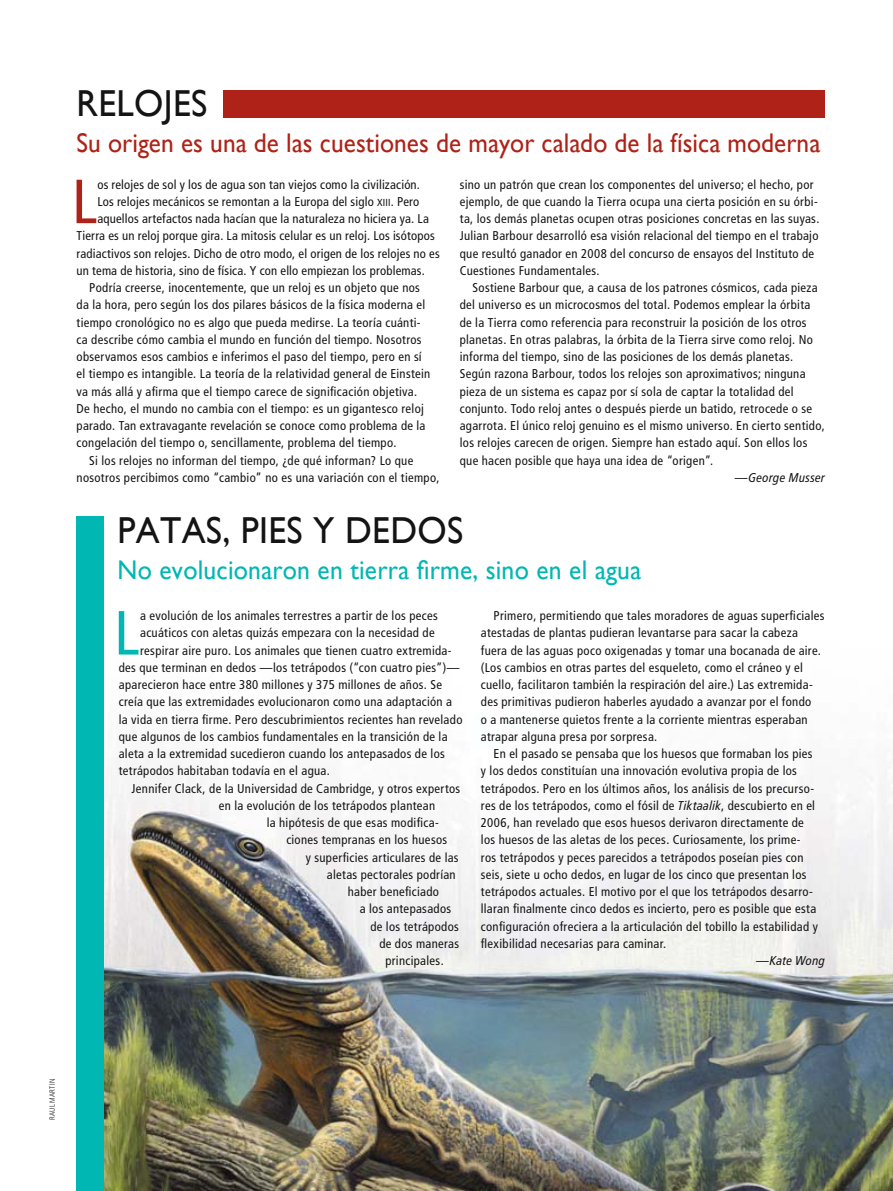
<style>
.page{position:relative;width:893px;height:1191px;background:#fff}
.page>*{position:absolute;margin:0;border:0;box-sizing:border-box;transform-origin:0 0}
.t1{font:condensed 62.25px "Frutiger LT Std";color:#00b7b3}
.t2{font:condensed 62.25px "Frutiger LT Std";color:#ae2217}
.t3{font:37.5px "Gill Sans";letter-spacing:.01em;color:#131413;scale:.95 1}
.t4{font:27px "Gill Sans";letter-spacing:.005em;color:#ae2217;scale:.94 1}
.t5{font:27px "Gill Sans";letter-spacing:.01em;color:#00b7b3;scale:.95 1}
.t6{font:condensed 12.75px/17.2px "Frutiger LT Std";letter-spacing:.025em;color:#131413}
.t7{font:italic condensed 12.75px "Frutiger LT Com";letter-spacing:.025em;color:#131413}
.t8{font:300 condensed 7.5px "Frutiger LT Std";letter-spacing:.03em;color:#131413}
.s1{font-family:"Frutiger LT Std";font-style:normal}
.s2{font-family:"Frutiger LT Std Cn SC800";font-stretch:normal;font-size:10.2px}
.s3{font-family:"Frutiger LT Com";font-style:italic}
</style>
<div class="page">
<img style="left:104px;top:758px;width:789px;height:433px">
<div style="left:77px;top:516px;width:27px;height:675px;background:#00b7b3"></div>
<div style="left:223px;top:91px;width:602px;height:27px;background:#ae2217"></div>
<h2 class="t3" style="left:77px;top:82px;width:139px">RELOJES</h2>
<h3 class="t4" style="left:77px;top:127px;width:793px">Su origen es una de las cuestiones de mayor calado de la física moderna</h3>
<h1 class="t2" style="left:72px;top:171px;width:27px">L</h1>
<p class="t6" style="left:97px;top:176px;width:324px">os relojes de sol y los de agua son tan viejos como la civilización.</p>
<p class="t6" style="left:460px;top:176px;width:361px">sino un patrón que crean los componentes del universo; el hecho, por ejemplo, de que cuando la Tierra ocupa una cierta posición en su órbi&shy;ta, los demás planetas ocupen otras posiciones concretas en las suyas.<br>Julian Barbour desarrolló esa visión relacional del tiempo en el trabajo que resultó ganador en 2008 del concurso de ensayos del Instituto de Cuestiones Fundamentales.</p>
<p class="t6" style="left:460px;top:280px;width:367px;text-indent:13px">Sostiene Barbour que, a causa de los patrones cósmicos, cada pieza del universo es un microcosmos del total. Podemos emplear la órbita de la Tierra como referencia para reconstruir la posición de los otros planetas. En otras palabras, la órbita de la Tierra sirve como reloj. No informa del tiempo, sino de las posiciones de los demás planetas.<br>Según razona Barbour, todos los relojes son aproximativos; ninguna pieza de un sistema es capaz por sí sola de captar la totalidad del conjunto. Todo reloj antes o después pierde un batido, retrocede o se agarrota. El único reloj genuino es el mismo universo. En cierto sentido, los relojes carecen de origen. Siempre han estado aquí. Son ellos los que hacen posible que haya una idea de “origen”.</p>
<p class="t7" style="left:735px;top:472px;width:92px"><span class="s1">—</span>George Musser</p>
<p class="t6" style="left:97px;top:193px;width:324px">Los relojes mecánicos se remontan a la Europa del siglo <span class="s2">XIII</span>. Pero</p>
<p class="t6" style="left:97px;top:211px;width:333px">aquellos artefactos nada hacían que la naturaleza no hiciera ya. La</p>
<p class="t6" style="left:77px;top:228px;width:360px">Tierra es un reloj porque gira. La mitosis celular es un reloj. Los isótopos</p>
<p class="t6" style="left:77px;top:245px;width:365px">radiactivos son relojes. Dicho de otro modo, el origen de los relojes no es</p>
<p class="t6" style="left:77px;top:262px;width:350px">un tema de historia, sino de física. Y con ello empiezan los problemas.</p>
<p class="t6" style="left:89px;top:280px;width:332px">Podría creerse, inocentemente, que un reloj es un objeto que nos</p>
<p class="t6" style="left:77px;top:297px;width:350px">da la hora, pero según los dos pilares básicos de la física moderna el</p>
<p class="t6" style="left:77px;top:314px;width:346px">tiempo cronológico no es algo que pueda medirse. La teoría cuánti-</p>
<p class="t6" style="left:77px;top:331px;width:347px">ca describe cómo cambia el mundo en función del tiempo. Nosotros</p>
<p class="t6" style="left:77px;top:349px;width:347px">observamos esos cambios e inferimos el paso del tiempo, pero en sí</p>
<p class="t6" style="left:77px;top:366px;width:355px">el tiempo es intangible. La teoría de la relatividad general de Einstein</p>
<p class="t6" style="left:77px;top:383px;width:342px">va más allá y afirma que el tiempo carece de significación objetiva.</p>
<p class="t6" style="left:77px;top:400px;width:349px">De hecho, el mundo no cambia con el tiempo: es un gigantesco reloj</p>
<p class="t6" style="left:77px;top:418px;width:350px">parado. Tan extravagante revelación se conoce como problema de la</p>
<p class="t6" style="left:77px;top:435px;width:321px">congelación del tiempo o, sencillamente, problema del tiempo.</p>
<p class="t6" style="left:89px;top:452px;width:326px">Si los relojes no informan del tiempo, ¿de qué informan? Lo que</p>
<p class="t6" style="left:77px;top:469px;width:365px">nosotros percibimos como “cambio” no es una variación con el tiempo,</p>
<h2 class="t3" style="left:117px;top:509px;width:366px">PATAS, PIES Y DEDOS</h2>
<h3 class="t5" style="left:117px;top:554px;width:553px">No evolucionaron en tierra firme, sino en el agua</h3>
<h1 class="t1" style="left:114px;top:603px;width:27px">L</h1>
<p class="t6" style="left:140px;top:607px;width:299px">a evolución de los animales terrestres a partir de los peces</p>
<p class="t6" style="left:481px;top:607px;width:345px;text-indent:13px">Primero, permitiendo que tales moradores de aguas superficiales atestadas de plantas pudieran levantarse para sacar la cabeza fuera de las aguas poco oxigenadas y tomar una bocanada de aire. (Los cambios en otras partes del esqueleto, como el cráneo y el cuello, facilitaron también la respiración del aire.) Las extremida&shy;des primitivas pudieron haberles ayudado a avanzar por el fondo<br>o a mantenerse quietos frente a la corriente mientras esperaban atrapar alguna presa por sorpresa.</p>
<p class="t6" style="left:481px;top:745px;width:338px;text-indent:13px">En el pasado se pensaba que los huesos que formaban los pies y los dedos constituían una innovación evolutiva propia de los tetrápodos. Pero en los últimos años, los análisis de los precurso&shy;res de los tetrápodos, como el fósil de <span class="s3">Tiktaalik</span>, descubierto en el 2006, han revelado que esos huesos derivaron directamente de los huesos de las aletas de los peces. Curiosamente, los prime&shy;ros tetrápodos y peces parecidos a tetrápodos poseían pies con seis, siete u ocho dedos, en lugar de los cinco que presentan los tetrápodos actuales. El motivo por el que los tetrápodos desarro&shy;llaran finalmente cinco dedos es incierto, pero es posible que esta configuración ofreciera a la articulación del tobillo la estabilidad y flexibilidad necesarias para caminar.</p>
<p class="t7" style="left:756px;top:955px;width:70px"><span class="s1">—</span>Kate Wong</p>
<p class="t6" style="left:140px;top:625px;width:296px">acuáticos con aletas quizás empezara con la necesidad de</p>
<p class="t6" style="left:140px;top:642px;width:313px">respirar aire puro. Los animales que tienen cuatro extremida-</p>
<p class="t6" style="left:119px;top:659px;width:342px">des que terminan en dedos —los tetrápodos (“con cuatro pies”)—</p>
<p class="t6" style="left:119px;top:676px;width:325px">aparecieron hace entre 380 millones y 375 millones de años. Se</p>
<p class="t6" style="left:119px;top:694px;width:335px">creía que las extremidades evolucionaron como una adaptación a</p>
<p class="t6" style="left:119px;top:711px;width:345px">la vida en tierra firme. Pero descubrimientos recientes han revelado</p>
<p class="t6" style="left:119px;top:728px;width:330px">que algunos de los cambios fundamentales en la transición de la</p>
<p class="t6" style="left:119px;top:745px;width:328px">aleta a la extremidad sucedieron cuando los antepasados de los</p>
<p class="t6" style="left:119px;top:763px;width:213px">tetrápodos habitaban todavía en el agua.</p>
<p class="t6" style="left:132px;top:780px;width:330px">Jennifer Clack, de la Universidad de Cambridge, y otros expertos</p>
<p class="t6" style="left:219px;top:797px;width:218px">en la evolución de los tetrápodos plantean</p>
<p class="t6" style="left:267px;top:814px;width:174px">la hipótesis de que esas modifica-</p>
<p class="t6" style="left:286px;top:832px;width:162px">ciones tempranas en los huesos</p>
<p class="t6" style="left:306px;top:849px;width:154px">y superficies articulares de las</p>
<p class="t6" style="left:327px;top:866px;width:130px">aletas pectorales podrían</p>
<p class="t6" style="left:348px;top:883px;width:93px">haber beneficiado</p>
<p class="t6" style="left:360px;top:901px;width:93px">a los antepasados</p>
<p class="t6" style="left:370px;top:918px;width:90px">de los tetrápodos</p>
<p class="t6" style="left:379px;top:935px;width:81px">de dos maneras</p>
<p class="t6" style="left:385px;top:952px;width:60px">principales.</p>
<p class="t8" style="left:48px;top:1120px;width:43px;rotate:-90deg">RAUL MARTIN</p>
</div>
